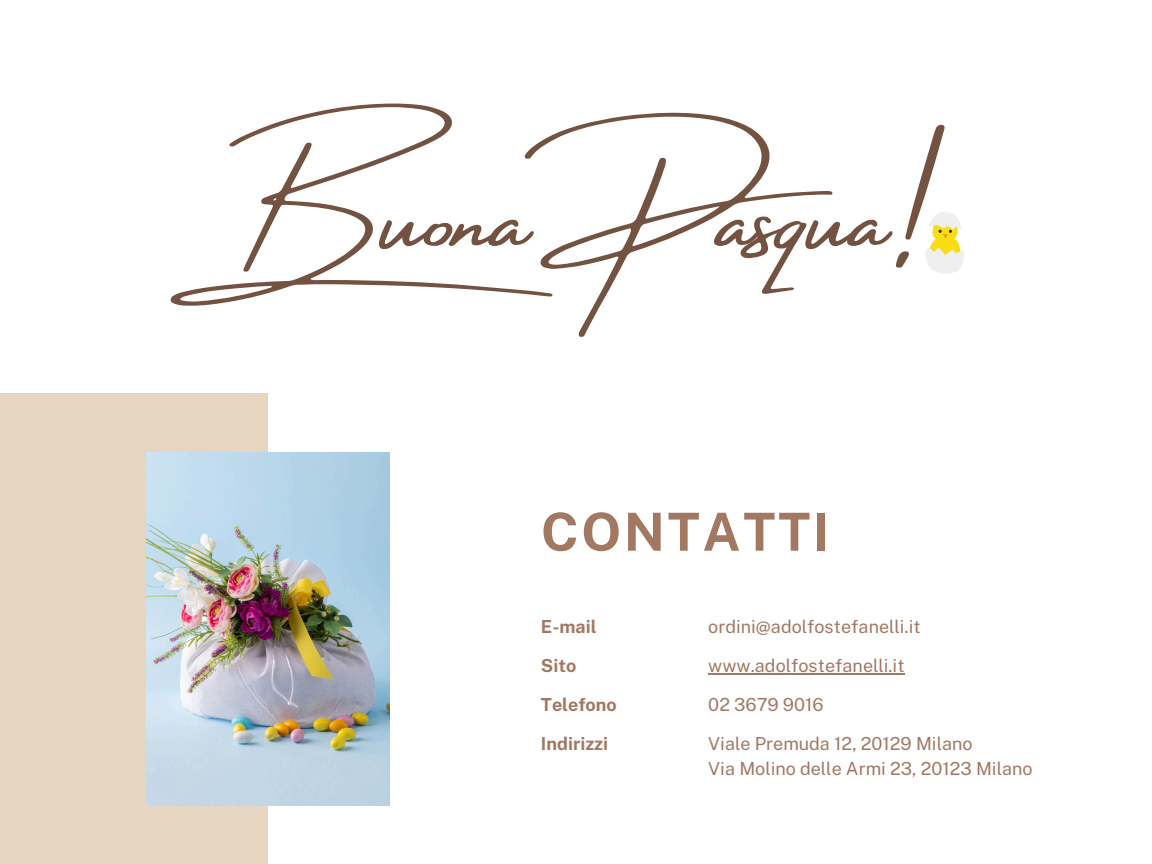
<style>
.page{position:relative;width:1152px;height:864px;background:#fff}
.page>*{position:absolute;margin:0;border:0;box-sizing:border-box;transform-origin:0 0}
.t1{font:109.5px "Amsterdam Four";color:#745241}
.t2{font:700 52.5px "Public Sans";letter-spacing:.05em;color:#a27863}
.t3{font:18px "Public Sans";color:#a27863}
.t4{font:700 18px "Public Sans";color:#a27863}
</style>
<div class="page">
<div style="left:0;top:393px;width:268px;height:471px;background:#e6d5c1"></div>
<img style="left:146px;top:452px;width:243px;height:353px">
<hr style="left:708px;top:673px;width:197px;height:2px;background:#a27863">
<svg style="left:926px;top:212px;width:38px;height:62px"></svg>
<p class="t1" style="left:171px;top:157px;width:742px">Buona Pasqua!</p>
<p class="t2" style="left:541px;top:501px;width:290px">CONTATTI</p>
<h1 class="t4" style="left:541px;top:616px;width:57px">E-mail</h1>
<p class="t3" style="left:708px;top:616px;width:214px">ordini@adolfostefanelli.it</p>
<p class="t4" style="left:541px;top:655px;width:37px">Sito</p>
<h2 class="t3" style="left:708px;top:655px;width:198px">www.adolfostefanelli.it</h2>
<h3 class="t4" style="left:541px;top:694px;width:77px">Telefono</h3>
<h3 class="t3" style="left:708px;top:694px;width:117px">02 3679 9016</h3>
<h3 class="t4" style="left:541px;top:733px;width:69px">Indirizzi</h3>
<h3 class="t3" style="left:708px;top:733px;width:266px">Viale Premuda 12, 20129 Milano</h3>
<p class="t3" style="left:708px;top:758px;width:326px">Via Molino delle Armi 23, 20123 Milano</p>
</div>
